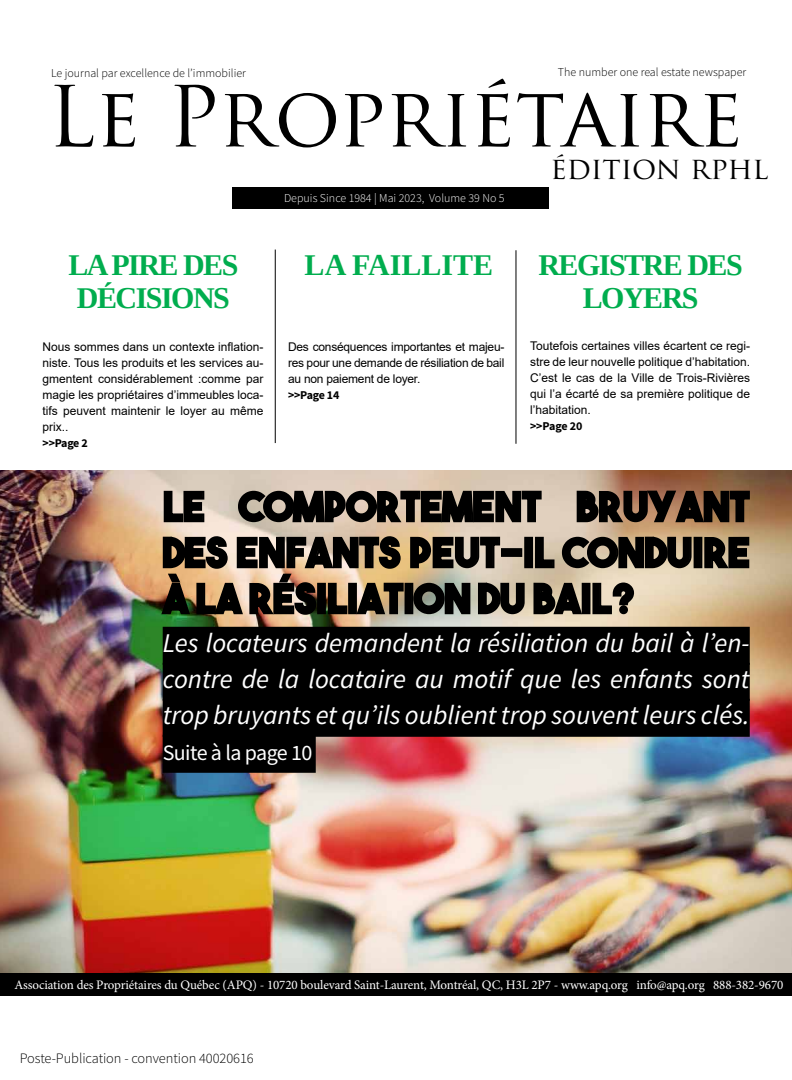
<style>
.page{position:relative;width:792px;height:1080px;background:#fff}
.page>*{position:absolute;margin:0;border:0;box-sizing:border-box;transform-origin:0 0}
.t1{font:81.8px "Trajan Pro";letter-spacing:-.005em;color:#000}
.t2{font:40px/46px "The Bold Font";color:#000;text-align:justify}
.t3{font:700 30px/33px "Liberation Serif";letter-spacing:-.05em;color:#00ad4e}
.t4{font:30px "Trajan Pro";letter-spacing:-.01em;color:#000}
.t5{font:italic 27px/36px "Source Sans Pro";color:#fff;text-align:justify}
.t6{font:22px "Source Sans Pro";letter-spacing:-.025em;color:#fff}
.t7{font:300 14.4px "Source Sans Pro";letter-spacing:-.005em;color:#000}
.t8{font:13px "Minion Pro";letter-spacing:-.01em;color:#fff}
.t9{font:12px/16px "Arial";color:#000;text-align:justify}
.t10{font:300 12px "Source Sans Pro";color:#000}
.t11{font:300 12px "Source Sans Pro";color:#fff}
.t12{font:700 12px "Source Sans Pro";letter-spacing:-.03em;color:#000}
</style>
<div class="page">
<hr style="left:275px;top:250px;width:1px;height:193px;background:#000">
<hr style="left:516px;top:250px;width:1px;height:194px;background:#000">
<div style="left:232px;top:187px;width:316px;height:21px;background:#000"></div>
<svg style="left:18px;top:995px;width:240px;height:1px"></svg>
<img style="left:0;top:471px;width:792px;height:502px">
<div style="left:0;top:973px;width:792px;height:22px;background:#000"></div>
<div style="left:163px;top:627px;width:587px;height:38px;background:#000"></div>
<div style="left:163px;top:663px;width:587px;height:38px;background:#000"></div>
<div style="left:163px;top:699px;width:587px;height:38px;background:#000"></div>
<div style="left:163px;top:735px;width:153px;height:38px;background:#000"></div>
<svg style="left:163px;top:490px;width:42px;height:33px"></svg>
<svg style="left:237px;top:490px;width:306px;height:34px;background:#978a7d"></svg>
<svg style="left:576px;top:489px;width:175px;height:35px;background:#82634c"></svg>
<div style="left:524px;top:537px;width:9px;height:31px;border:2px solid #000"></div>
<svg style="left:534px;top:536px;width:159px;height:34px;background:#9b8d78"></svg>
<div style="left:694px;top:537px;width:8px;height:31px;border:2px solid #000"></div>
<svg style="left:703px;top:536px;width:47px;height:34px;background:#8a7c64"></svg>
<img style="left:160px;top:535px;width:366px;height:81px">
<svg style="left:533px;top:581px;width:50px;height:35px;background:#9e927c"></svg>
<div style="left:582px;top:583px;width:8px;height:31px;border:2px solid #000"></div>
<svg style="left:591px;top:581px;width:45px;height:35px;background:#b1a591"></svg>
<p class="t10" style="left:558px;top:65px;width:190px">The number one real estate newspaper</p>
<p class="t10" style="left:51px;top:65px;width:197px">Le journal par excellence de l’immobilier</p>
<h1 class="t1" style="left:47px;top:65px;width:698px">Le Propriétaire</h1>
<h3 class="t3" style="left:68px;top:248px;width:172px">LA PIRE DES<br>DÉCISIONS</h3>
<p class="t9" style="left:43px;top:339px;width:223px">Nous sommes dans un contexte inflation&shy;niste. Tous les produits et les services au&shy;gmentent considérablement :comme par magie les propriétaires d’immeubles loca&shy;tifs peuvent maintenir le loyer au même prix..</p>
<p class="t12" style="left:43px;top:435px;width:47px">&gt;&gt;Page 2</p>
<p class="t11" style="left:284px;top:191px;width:222px">Depuis Since 1984 | Mai 2023, Volume 39 No 5</p>
<h3 class="t3" style="left:305px;top:248px;width:190px">LA FAILLITE</h3>
<p class="t9" style="left:288px;top:339px;width:218px">Des conséquences importantes et majeu&shy;res pour une demande de résiliation de bail au non paiement de loyer.</p>
<p class="t12" style="left:288px;top:387px;width:53px">&gt;&gt;Page 14</p>
<h3 class="t4" style="left:550px;top:149px;width:220px">édition rphl</h3>
<h3 class="t3" style="left:538px;top:248px;width:206px;text-align:center">REGISTRE DES<br>LOYERS</h3>
<p class="t9" style="left:530px;top:338px;width:222px">Toutefois certaines villes écartent ce regi&shy;stre de leur nouvelle politique d’habitation.<br>C’est le cas de la Ville de Trois-Rivières qui l’a écarté de sa première politique de l’habitation.</p>
<p class="t12" style="left:530px;top:418px;width:54px">&gt;&gt;Page 20</p>
<h2 class="t2" style="left:163px;top:483px;width:589px">LE COMPORTEMENT BRUYANT DES ENFANTS PEUT-IL CONDUIRE À LA RÉSILIATION DU BAIL?</h2>
<h3 class="t5" style="left:163px;top:625px;width:589px">Les locateurs demandent la résiliation du bail à l’en&shy;contre de la locataire au motif que les enfants sont trop bruyants et qu’ils oublient trop souvent leurs clés.</h3>
<h3 class="t6" style="left:163px;top:738px;width:151px">Suite à la page 10</h3>
<p class="t8" style="left:15px;top:976px;width:770px">Association des Propriétaires du Québec (APQ) - 10720 boulevard Saint-Laurent, Montréal, QC, H3L 2P7 - www.apq.org info@apq.org 888-382-9670</p>
<p class="t7" style="left:20px;top:1049px;width:235px">Poste-Publication - convention 40020616</p>
</div>
